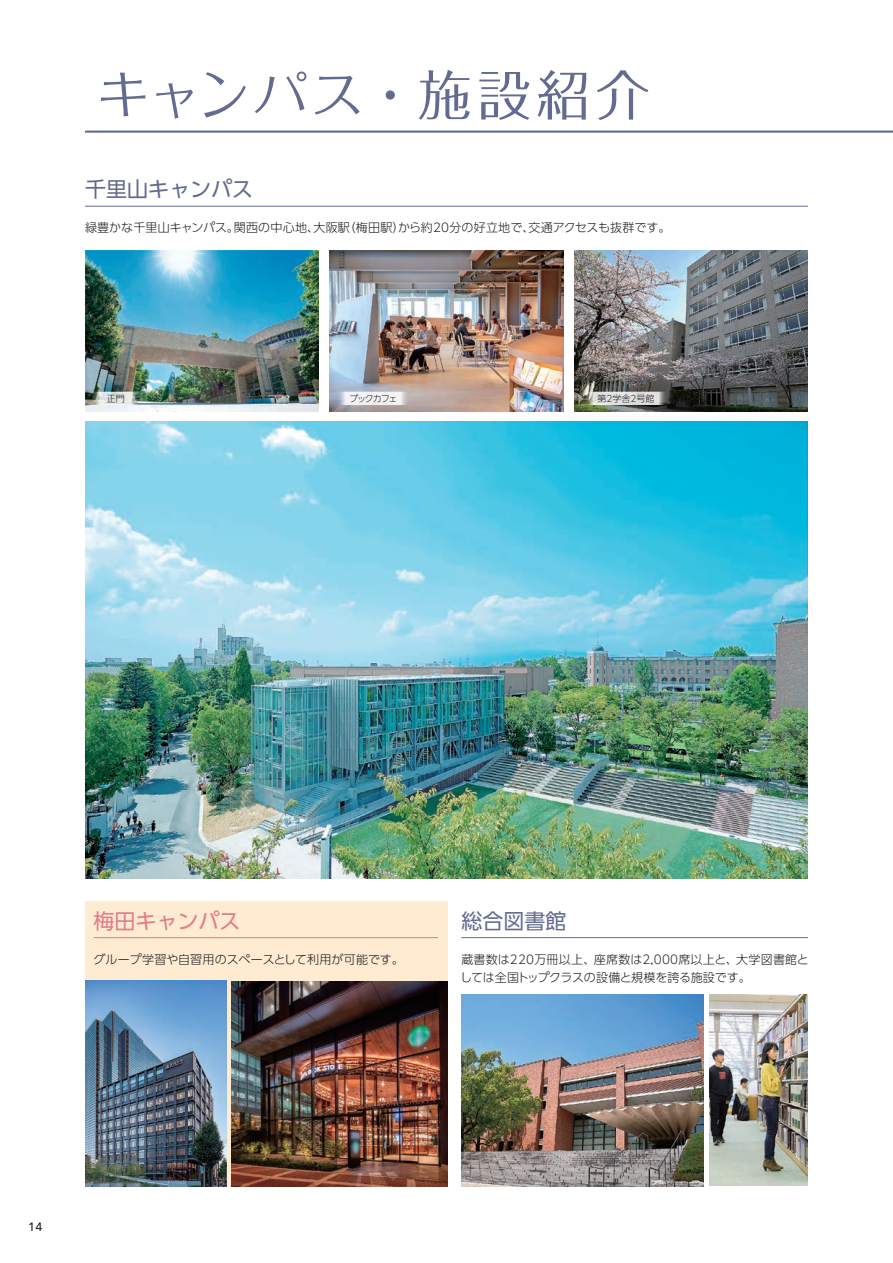
<style>
.page{position:relative;width:893px;height:1263px;background:#fff}
.page>*{position:absolute;margin:0;border:0;box-sizing:border-box;transform-origin:0 0}
.t1{font:54px "Folk Pro";letter-spacing:.06em;color:#636c90}
.t2{font:21px "UD Shin Go Pr 6 N";color:#636c90}
.t3{font:21px "UD Shin Go Pr 6 N";color:#e07d8b}
.t4{font:300 12px/18px "UD Shin Go Pr 6 N";letter-spacing:.015em;color:#231f20}
.t5{font:500 12px "Avenir Next LT Pro";color:#231f20}
.t6{font:300 9px "UD Shin Go Pr 6 N";color:#231f20}
</style>
<div class="page">
<div style="left:85px;top:901px;width:362px;height:285px;background:#feebd1"></div>
<hr style="left:85px;top:131px;width:808px;height:2px;background:#636c90">
<hr style="left:85px;top:206px;width:723px;height:1px;background:#636c90">
<img style="left:85px;top:421px;width:723px;height:457px">
<img style="left:85px;top:250px;width:234px;height:162px">
<img style="left:330px;top:250px;width:233px;height:162px">
<img style="left:574px;top:250px;width:234px;height:162px">
<hr style="left:94px;top:937px;width:344px;height:1px;background:#e07d8b">
<hr style="left:461px;top:937px;width:347px;height:1px;background:#636c90">
<img style="left:231px;top:981px;width:216px;height:205px">
<img style="left:85px;top:981px;width:141px;height:205px">
<img style="left:461px;top:994px;width:242px;height:192px">
<img style="left:710px;top:994px;width:98px;height:191px">
<svg style="left:337px;top:392px;width:72px;height:13px"></svg>
<svg style="left:585px;top:392px;width:82px;height:13px"></svg>
<svg style="left:91px;top:392px;width:49px;height:13px"></svg>
<h1 class="t1" style="left:96px;top:49px;width:555px">キャンパス・施設紹介</h1>
<h2 class="t2" style="left:85px;top:172px;width:169px">千⾥⼭キャンパス</h2>
<p class="t4" style="left:85px;top:218px;width:587px">緑豊かな千里山キャンパス。関西の中心地、大阪駅（梅田駅）から約20分の好立地で、交通アクセスも抜群です。</p>
<p class="t6" style="left:107px;top:391px;width:18px">正⾨</p>
<p class="t6" style="left:349px;top:391px;width:50px">ブックカフェ</p>
<p class="t6" style="left:597px;top:391px;width:58px">第2学舎2号館</p>
<h2 class="t3" style="left:94px;top:903px;width:148px">梅⽥キャンパス</h2>
<p class="t4" style="left:93px;top:950px;width:312px">グループ学習や自習用のスペースとして利用が可能です。</p>
<h2 class="t2" style="left:461px;top:903px;width:106px">総合図書館</h2>
<p class="t4" style="left:460px;top:950px;width:350px">蔵書数は220万冊以上、座席数は2,000席以上と、大学図書館としては全国トップクラスの設備と規模を誇る施設です。</p>
<p class="t5" style="left:28px;top:1219px;width:16px">14</p>
</div>
